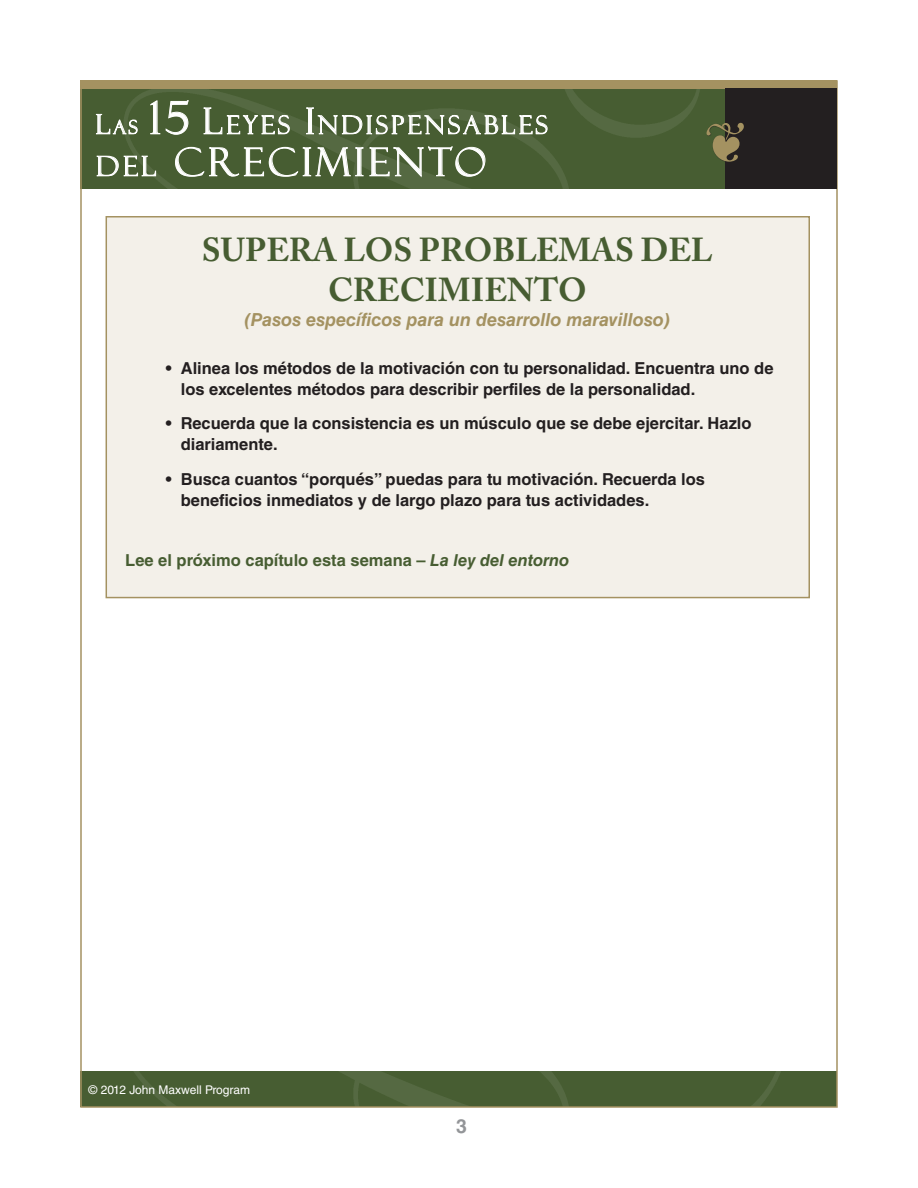
<style>
.page{position:relative;width:918px;height:1188px;background:#fff}
.page>*{position:absolute;margin:0;border:0;box-sizing:border-box;transform-origin:0 0}
.t1{font:39px "Felix Titling MT Std";letter-spacing:.1em;color:#fff}
.t2{font:700 33px/39.6px "Adobe Caslon";color:#475d32;text-align:center}
.t3{font:25.2px "Felix Titling MT Std";letter-spacing:.13em;color:#fff}
.t4{font:700 19.5px "Helvetica LT Std";color:#939598}
.t5{font:18.9px "Felix Titling MT Std";color:#fff}
.t6{font:italic 700 18px "Helvetica LT Std";color:#a49261}
.Single_Indent{font:700 16.5px/21px "Helvetica LT Std";color:#231f20}
.TEXT{font:700 16.5px "Helvetica LT Std";color:#475d32}
.t7{font:12px "Helvetica LT Std";color:#fff}
.s1{font-size:45px}
.s2{font-size:36px}
.s3{font-size:27.3px}
.s4{font-size:27px}
.s5{font-style:italic}
</style>
<div class="page">
<div style="left:80px;top:1071px;width:757px;height:36px;background:#475d32"></div>
<img style="left:134px;top:1071px;width:647px;height:34px">
<div style="left:80px;top:80px;width:757px;height:109px;background:#475d32"></div>
<img style="left:125px;top:89px;width:575px;height:100px">
<div style="left:80px;top:80px;width:757px;height:9px;background:#a49261"></div>
<div style="left:725px;top:89px;width:112px;height:100px;background:#231f20"></div>
<div style="left:707px;top:123px;width:38px;height:40px;background:#231f20;opacity:.75"></div>
<svg style="left:96px;top:114px;width:42px;height:23px"></svg>
<svg style="left:150px;top:100px;width:39px;height:35px"></svg>
<svg style="left:203px;top:107px;width:87px;height:28px"></svg>
<svg style="left:306px;top:107px;width:242px;height:29px"></svg>
<svg style="left:96px;top:155px;width:60px;height:22px"></svg>
<svg style="left:175px;top:146px;width:311px;height:32px"></svg>
<div style="left:106px;top:216px;width:704px;height:382px;background:#f3f0e9;border:2px solid #a49261"></div>
<svg style="left:707px;top:123px;width:37px;height:39px"></svg>
<h3 class="t3" style="left:149px;top:110px;width:400px"><span class="s1">15</span> <span class="s2">L</span>EYES <span class="s2">I</span>NDISPENSABLES</h3>
<h1 class="t1" style="left:96px;top:140px;width:392px"><span class="s3">DEL</span> CRECIMIENTO</h1>
<p class="t5" style="left:96px;top:116px;width:43px"><span class="s4">L</span>AS</p>
<p class="t2" style="left:202px;top:230px;width:512px">SUPERA LOS PROBLEMAS DEL<br>CRECIMIENTO</p>
<p class="t6" style="left:244px;top:309px;width:428px">(Pasos específicos para un desarrollo maravilloso)</p>
<p class="Single_Indent" style="left:181px;top:357px;width:594px;text-indent:-15px">• Alinea los métodos de la motivación con tu personalidad. Encuentra uno de los excelentes métodos para describir perfiles de la personalidad.</p>
<p class="Single_Indent" style="left:181px;top:413px;width:572px;text-indent:-15px">• Recuerda que la consistencia es un músculo que se debe ejercitar. Hazlo diariamente.</p>
<p class="Single_Indent" style="left:181px;top:468px;width:526px;text-indent:-15px">• Busca cuantos “porqués” puedas para tu motivación. Recuerda los beneficios inmediatos y de largo plazo para tus actividades.</p>
<p class="TEXT" style="left:125px;top:550px;width:445px">Lee el próximo capítulo esta semana – <span class="s5">La ley del entorno</span></p>
<p class="t7" style="left:89px;top:1083px;width:163px">© 2012 John Maxwell Program</p>
<p class="t4" style="left:456px;top:1114px;width:12px">3</p>
</div>
